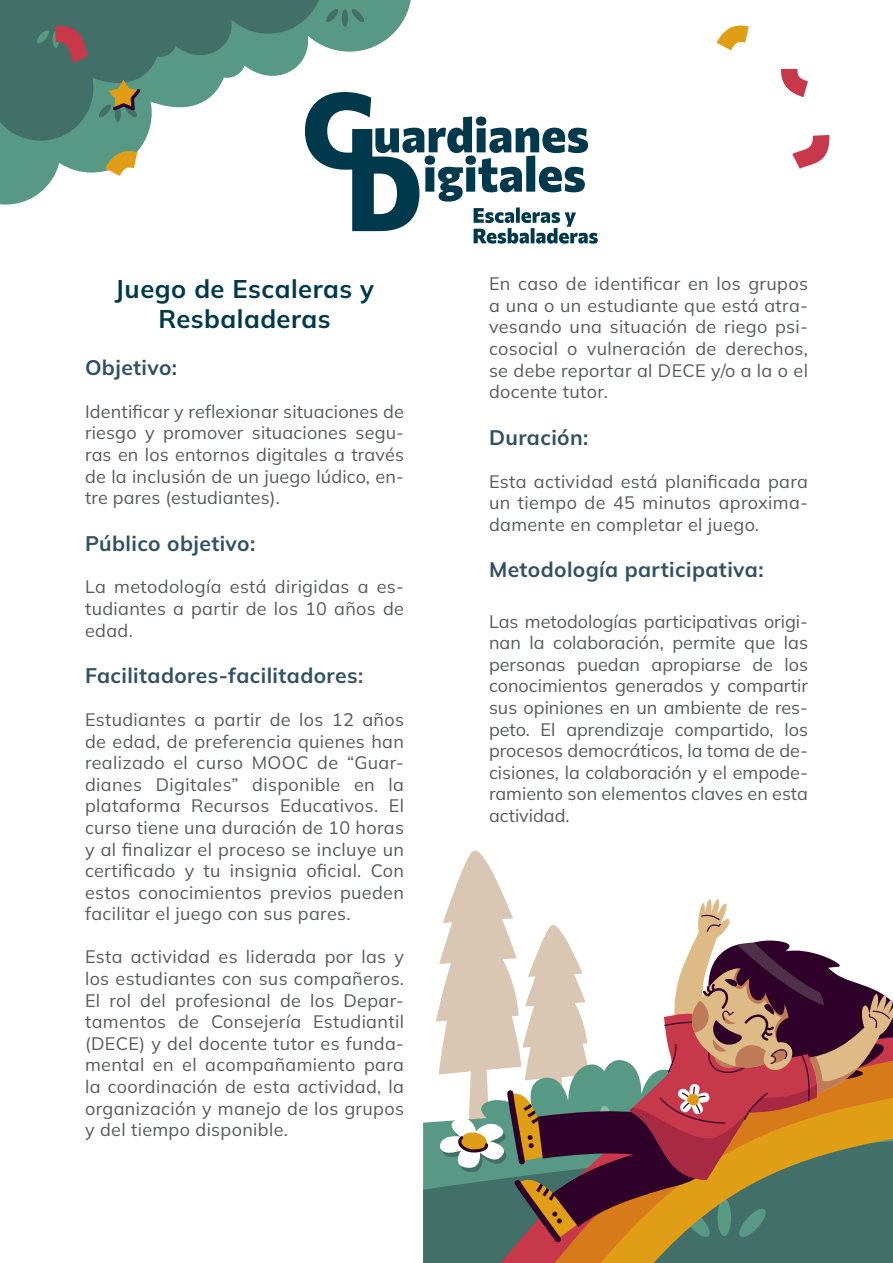
<style>
.page{position:relative;width:893px;height:1263px;background:#fff}
.page>*{position:absolute;margin:0;border:0;box-sizing:border-box;transform-origin:0 0}
.t1{font:700 25.5px/30.6px "Mulish";letter-spacing:.02em;color:#00394c;text-align:center}
.t2{font:700 21px "Mulish";letter-spacing:.02em;color:#315063}
.t3{font:18px/21.6px "Mulish";letter-spacing:.02em;color:#58595b;text-align:justify}
.s1{color:#58595b}
</style>
<div class="page">
<svg style="left:0;top:0;width:411px;height:205px"></svg>
<svg style="left:0;top:0;width:322px;height:144px;fill:#427069"></svg>
<div style="left:342px;top:9px;width:6px;height:18px;background:#427069;border-radius:50%"></div>
<svg style="left:351px;top:8px;width:14px;height:15px"></svg>
<svg style="left:325px;top:8px;width:14px;height:15px"></svg>
<div style="left:115px;top:105px;width:6px;height:17px;background:#427069;border-radius:50%"></div>
<svg style="left:423px;top:1121px;width:75px;height:142px;fill:#427069"></svg>
<svg style="left:292px;top:79px;width:13px;height:126px"></svg>
<svg style="left:305px;top:79px;width:293px;height:165px"></svg>
<svg style="left:599px;top:1242px;width:294px;height:21px;fill:#427069"></svg>
<svg style="left:436px;top:850px;width:457px;height:392px"></svg>
<svg style="left:36px;top:25px;width:52px;height:38px"></svg>
<svg style="left:105px;top:150px;width:32px;height:26px"></svg>
<svg style="left:98px;top:80px;width:43px;height:38px"></svg>
<svg style="left:792px;top:135px;width:38px;height:34px"></svg>
<svg style="left:716px;top:25px;width:33px;height:25px"></svg>
<svg style="left:781px;top:69px;width:27px;height:28px"></svg>
<h1 class="t1" style="left:115px;top:273px;width:261px">Juego de Escaleras y<br>Resbaladeras</h1>
<p class="t2" style="left:85px;top:353px;width:94px">Objetivo:</p>
<p class="t3" style="left:85px;top:400px;width:320px">Identificar y reflexionar situaciones de riesgo y promover situaciones segu&shy;ras en los entornos digitales a través de la inclusión de un juego lúdico, en&shy;tre pares (estudiantes).</p>
<p class="t2" style="left:85px;top:528px;width:172px">Público objetivo:</p>
<p class="t3" style="left:85px;top:576px;width:320px">La metodología está dirigidas a es&shy;tudiantes a partir de los 10 años de edad.</p>
<p class="t2" style="left:85px;top:661px;width:280px">Facilitadores-facilitadores<span class="s1">:</span></p>
<p class="t3" style="left:85px;top:708px;width:320px">Estudiantes a partir de los 12 años de edad, de preferencia quienes han realizado el curso MOOC de “Guar&shy;dianes Digitales” disponible en la plataforma Recursos Educativos. El curso tiene una duración de 10 horas y al finalizar el proceso se incluye un certificado y tu insignia oficial. Con estos conocimientos previos pueden facilitar el juego con sus pares.</p>
<p class="t3" style="left:85px;top:945px;width:320px">Esta actividad es liderada por las y los estudiantes con sus compañeros.<br>El rol del profesional de los Depar&shy;tamentos de Consejería Estudiantil (DECE) y del docente tutor es funda&shy;mental en el acompañamiento para la coordinación de esta actividad, la organización y manejo de los grupos y del tiempo disponible.</p>
<p class="t3" style="left:489px;top:272px;width:320px">En caso de identificar en los grupos a una o un estudiante que está atra&shy;vesando una situación de riego psi&shy;cosocial o vulneración de derechos, se debe reportar al DECE y/o a la o el docente tutor.</p>
<p class="t2" style="left:489px;top:423px;width:101px">Duración:</p>
<p class="t3" style="left:489px;top:470px;width:320px">Esta actividad está planificada para un tiempo de 45 minutos aproxima&shy;damente en completar el juego.</p>
<p class="t2" style="left:489px;top:555px;width:276px">Metodología participativa:</p>
<p class="t3" style="left:489px;top:610px;width:320px">Las metodologías participativas origi&shy;nan la colaboración, permite que las personas puedan apropiarse de los conocimientos generados y compartir sus opiniones en un ambiente de res&shy;peto. El aprendizaje compartido, los procesos democráticos, la toma de de&shy;cisiones, la colaboración y el empode&shy;ramiento son elementos claves en esta actividad.</p>
</div>
